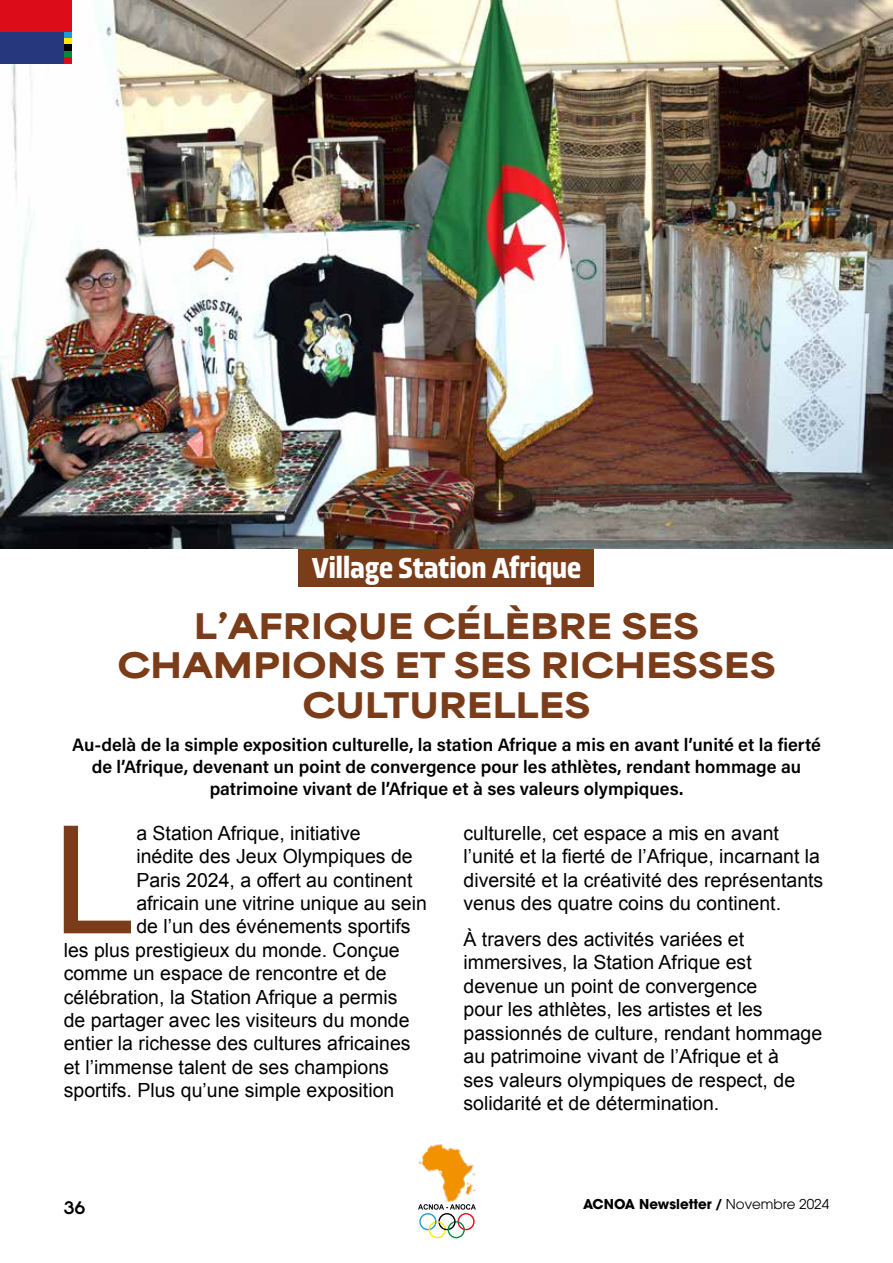
<style>
.page{position:relative;width:893px;height:1263px;background:#fff}
.page>*{position:absolute;margin:0;border:0;box-sizing:border-box;transform-origin:0 0}
.t1{font:150.3px "Arial";color:#7b3c19}
.t2{font:100 33px/39.6px "Area Variable";color:#7b3c19;text-align:center}
.t3{font:100 extra-condensed 30px "Allotrope Variable";color:#fff}
.t4{font:19.5px/23.4px "Arial";color:#000}
.t5{font:19.5px "Paris 2024 Variable Regular";color:#000}
.t6{font:18px/21.6px "Acumin Variable Concept";color:#000;text-align:center}
.t7{font:700 13.5px "ITC Avant Garde Std";color:#000}
.s1{font-weight:600}
.s2{font-weight:400}
</style>
<div class="page">
<img style="left:418px;top:1144px;width:58px;height:57px">
<svg style="left:418px;top:1204px;width:58px;height:35px"></svg>
<div style="left:298px;top:549px;width:296px;height:38px;background:#7b3c19"></div>
<img style="left:0;top:0;width:893px;height:549px">
<div style="left:0;top:31px;width:64px;height:33px;background:#26377d"></div>
<div style="left:64px;top:31px;width:7px;height:7px;background:#1d9bd7"></div>
<div style="left:64px;top:38px;width:7px;height:6px;background:#ffea00"></div>
<div style="left:64px;top:44px;width:7px;height:7px;background:#000"></div>
<div style="left:64px;top:51px;width:7px;height:6px;background:#008b39"></div>
<div style="left:64px;top:57px;width:7px;height:7px;background:#dc0d19"></div>
<div style="left:0;top:0;width:71px;height:31px;background:#dc0d19"></div>
<h3 class="t3" style="left:312px;top:549px;width:271px">Village Station Afrique</h3>
<h2 class="t2" style="left:117px;top:602px;width:660px">L’AFRIQUE CÉLÈBRE SES<br>CHAMPIONS ET SES RICHESSES<br>CULTURELLES</h2>
<p class="t6" style="left:72px;top:733px;width:750px">Au-delà de la simple exposition culturelle, la station Afrique a mis en avant l’unité et la fierté de l’Afrique, devenant un point de convergence pour les athlètes, rendant hommage au patrimoine vivant de l’Afrique et à ses valeurs olympiques.</p>
<h1 class="t1" style="left:53px;top:782px;width:85px">L</h1>
<p class="t4" style="left:136px;top:821px;width:226px">a Station Afrique, initiative</p>
<p class="t4" style="left:463px;top:821px;width:361px">culturelle, cet espace a mis en avant l’unité et la fierté de l’Afrique, incarnant la diversité et la créativité des représentants venus des quatre coins du continent.</p>
<p class="t4" style="left:463px;top:928px;width:360px">À travers des activités variées et immersives, la Station Afrique est devenue un point de convergence<br>pour les athlètes, les artistes et les passionnés de culture, rendant hommage au patrimoine vivant de l’Afrique et à<br>ses valeurs olympiques de respect, de solidarité et de détermination.</p>
<p class="t4" style="left:136px;top:845px;width:278px">inédite des Jeux Olympiques de</p>
<p class="t4" style="left:136px;top:868px;width:278px">Paris 2024, a offert au continent</p>
<p class="t4" style="left:136px;top:891px;width:292px">africain une vitrine unique au sein</p>
<p class="t4" style="left:136px;top:915px;width:276px">de l’un des événements sportifs</p>
<p class="t4" style="left:64px;top:938px;width:337px">les plus prestigieux du monde. Conçue</p>
<p class="t4" style="left:64px;top:962px;width:324px">comme un espace de rencontre et de</p>
<p class="t4" style="left:64px;top:985px;width:335px">célébration, la Station Afrique a permis</p>
<p class="t4" style="left:64px;top:1008px;width:347px">de partager avec les visiteurs du monde</p>
<p class="t4" style="left:64px;top:1032px;width:348px">entier la richesse des cultures africaines</p>
<p class="t4" style="left:64px;top:1055px;width:327px">et l’immense talent de ses champions</p>
<p class="t4" style="left:64px;top:1079px;width:332px">sportifs. Plus qu’une simple exposition</p>
<p class="t5" style="left:64px;top:1195px;width:23px">36</p>
<p class="t7" style="left:583px;top:1195px;width:248px">ACNOA Newsletter <span class="s1">/</span> <span class="s2">Novembre 2024</span></p>
</div>
